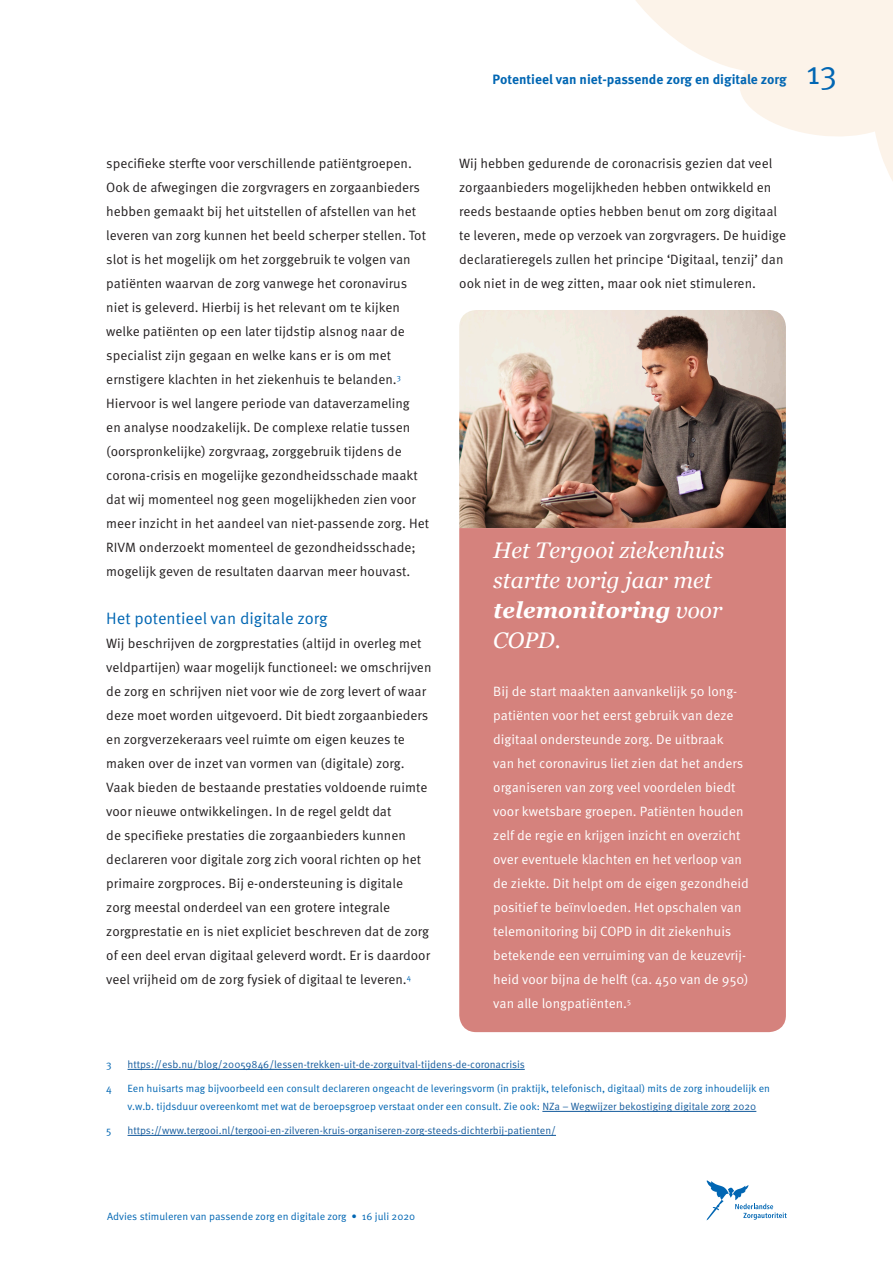
<style>
.page{position:relative;width:893px;height:1263px;background:#fff}
.page>*{position:absolute;margin:0;border:0;box-sizing:border-box;transform-origin:0 0}
.t1{font:33px "Meta Pro Norm";color:#0166b3}
.NZa_-_bodycopy_zwart{font:italic 22.5px/30px "Georgia";color:#fff}
.NZa_-_Kleine_kop_bla{font:16.5px "Meta Pro Norm";color:#0166b3}
.NZa_-_bodycopy_zwart-2{font:13.5px/24px "Meta Pro Norm";color:#231f20}
.NZa_-_bodycopy_zwart-3{font:13.5px/24px "Meta Pro Norm";color:#fff}
.NZa_-_Kleine_kop_bla-2{font:700 13.5px "Meta Pro";color:#0166b3}
.voetnoot{font:10.5px/18px "Meta Pro Norm";color:#0166b3}
.voetnoot-2{font:10.5px "Meta Pro Norm";color:#175d9e}
.NZa_-_bodycopy_zwart-4{font:10.5px "Meta Pro Norm";color:#0166b3}
.s1{font-weight:700}
.s2{color:#175d9e}
</style>
<div class="page">
<svg style="left:707px;top:1180px;width:80px;height:40px"></svg>
<svg style="left:636px;top:0;width:257px;height:181px;fill:#fcf3e9"></svg>
<img style="left:459px;top:310px;width:327px;height:218px">
<div style="left:459px;top:528px;width:327px;height:504px;background:#d5827d"></div>
<hr style="left:128px;top:1069px;width:397px;height:1px;background:#175d9e">
<hr style="left:542px;top:1111px;width:214px;height:1px;background:#175d9e">
<hr style="left:128px;top:1135px;width:428px;height:1px;background:#175d9e">
<p class="NZa_-_Kleine_kop_bla-2" style="left:493px;top:69px;width:296px">Potentieel van niet-passende zorg en digitale zorg</p>
<h1 class="t1" style="left:806px;top:48px;width:33px">13</h1>
<p class="NZa_-_bodycopy_zwart-2" style="left:106px;top:150px;width:324px">specifieke sterfte voor verschillende patiëntgroepen.<br>Ook de afwegingen die zorgvragers en zorgaanbieders hebben gemaakt bij het uitstellen of afstellen van het leveren van zorg kunnen het beeld scherper stellen. Tot slot is het mogelijk om het zorggebruik te volgen van patiënten waarvan de zorg vanwege het coronavirus niet is geleverd. Hierbij is het relevant om te kijken welke patiënten op een later tijdstip alsnog naar de specialist zijn gegaan en welke kans er is om met ernstigere klachten in het ziekenhuis te belanden.<sup>3<br></sup>Hiervoor is wel langere periode van dataverzameling<br>en analyse noodzakelijk. De complexe relatie tussen (oorspronkelijke) zorgvraag, zorggebruik tijdens de corona-crisis en mogelijke gezondheidsschade maakt dat wij momenteel nog geen mogelijkheden zien voor meer inzicht in het aandeel van niet-passende zorg. Het RIVM onderzoekt momenteel de gezondheidsschade; mogelijk geven de resultaten daarvan meer houvast.</p>
<p class="NZa_-_Kleine_kop_bla" style="left:106px;top:606px;width:223px">Het potentieel van digitale zorg</p>
<p class="NZa_-_bodycopy_zwart-2" style="left:106px;top:630px;width:327px">Wij beschrijven de zorgprestaties (altijd in overleg met veldpartijen) waar mogelijk functioneel: we omschrijven de zorg en schrijven niet voor wie de zorg levert of waar deze moet worden uitgevoerd. Dit biedt zorgaanbieders en zorgverzekeraars veel ruimte om eigen keuzes te maken over de inzet van vormen van (digitale) zorg.<br>Vaak bieden de bestaande prestaties voldoende ruimte voor nieuwe ontwikkelingen. In de regel geldt dat<br>de specifieke prestaties die zorgaanbieders kunnen declareren voor digitale zorg zich vooral richten op het primaire zorgproces. Bij e-ondersteuning is digitale<br>zorg meestal onderdeel van een grotere integrale zorgprestatie en is niet expliciet beschreven dat de zorg of een deel ervan digitaal geleverd wordt. Er is daardoor veel vrijheid om de zorg fysiek of digitaal te leveren.<sup>4</sup></p>
<p class="NZa_-_bodycopy_zwart-2" style="left:459px;top:150px;width:328px">Wij hebben gedurende de coronacrisis gezien dat veel zorgaanbieders mogelijkheden hebben ontwikkeld en reeds bestaande opties hebben benut om zorg digitaal te leveren, mede op verzoek van zorgvragers. De huidige declaratieregels zullen het principe ‘Digitaal, tenzij’ dan ook niet in de weg zitten, maar ook niet stimuleren.</p>
<p class="NZa_-_bodycopy_zwart" style="left:493px;top:534px;width:233px">Het Tergooi ziekenhuis startte vorig jaar met <span class="s1">telemonitoring</span> voor<br>COPD.</p>
<p class="NZa_-_bodycopy_zwart-3" style="left:493px;top:678px;width:257px">Bij de start maakten aanvankelijk 50 long&shy;patiënten voor het eerst gebruik van deze digitaal ondersteunde zorg. De uitbraak<br>van het coronavirus liet zien dat het anders organiseren van zorg veel voordelen biedt voor kwetsbare groepen. Patiënten houden zelf de regie en krijgen inzicht en overzicht over eventuele klachten en het verloop van de ziekte. Dit helpt om de eigen gezondheid positief te beïnvloeden. Het opschalen van telemonitoring bij COPD in dit ziekenhuis betekende een verruiming van de keuzevrij&shy;heid voor bijna de helft (ca. 450 van de 950) van alle longpatiënten.<sup>5</sup></p>
<p class="voetnoot" style="left:106px;top:1055px;width:7px">3</p>
<p class="voetnoot-2" style="left:128px;top:1056px;width:399px">https://esb.nu/blog/20059846/lessen-trekken-uit-de-zorguitval-tijdens-de-coronacrisis</p>
<p class="voetnoot" style="left:106px;top:1079px;width:7px">4</p>
<p class="voetnoot" style="left:128px;top:1079px;width:644px">Een huisarts mag bijvoorbeeld een consult declareren ongeacht de leveringsvorm (in praktijk, telefonisch, digitaal) mits de zorg inhoudelijk en v.w.b. tijdsduur overeenkomt met wat de beroepsgroep verstaat onder een consult. Zie ook: <span class="s2">NZa – Wegwijzer bekostiging digitale zorg 2020</span></p>
<p class="voetnoot" style="left:106px;top:1121px;width:7px">5</p>
<p class="voetnoot-2" style="left:128px;top:1122px;width:430px">https://www.tergooi.nl/tergooi-en-zilveren-kruis-organiseren-zorg-steeds-dichterbij-patienten/</p>
<p class="NZa_-_bodycopy_zwart-4" style="left:107px;top:1208px;width:310px">Advies stimuleren van passende zorg en digitale zorg • 16 juli 2020</p>
</div>
